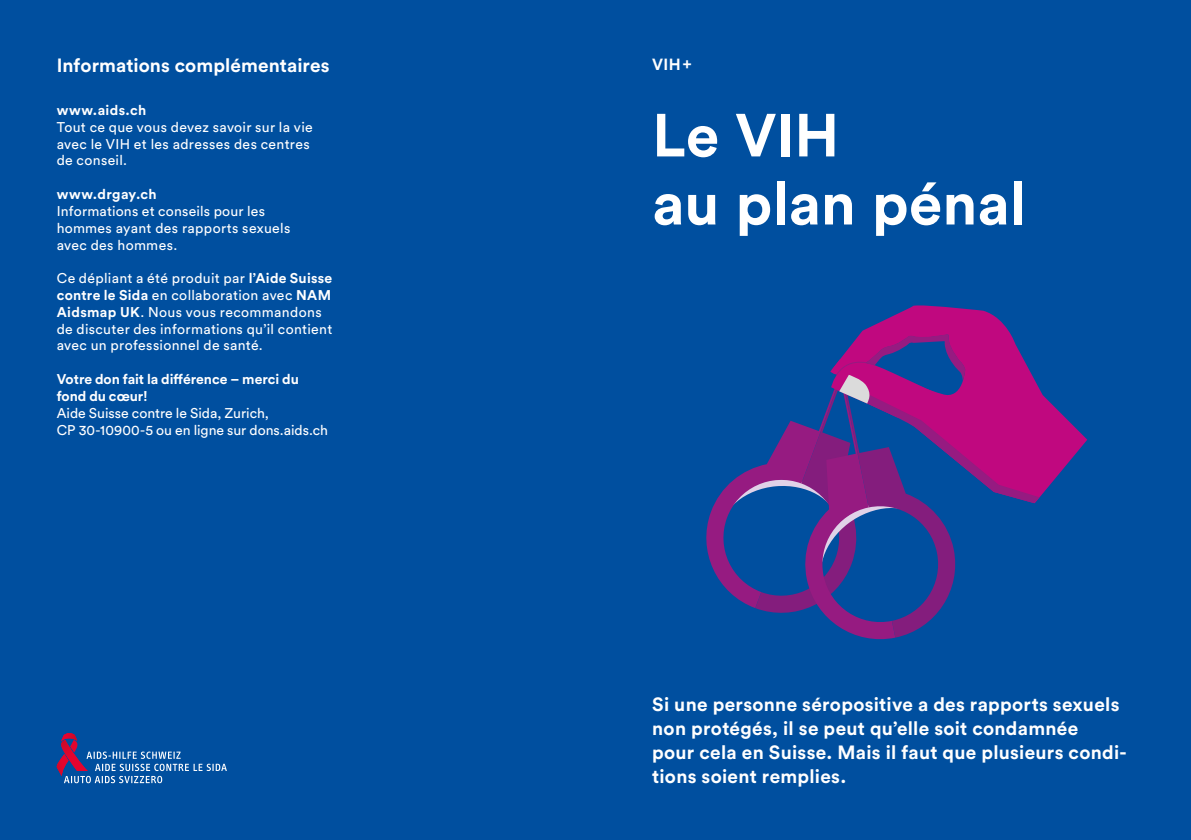
<style>
.page{position:relative;width:1191px;height:840px;background:#fff}
.page>*{position:absolute;margin:0;border:0;box-sizing:border-box;transform-origin:0 0}
.t1{font:700 60px/68px "Circular Std";color:#fff}
.t2{font:700 19px/24px "Circular Std";letter-spacing:.015em;color:#fff}
.t3{font:700 16px "Circular Std";color:#fff}
.t4{font:14px/16.8px "Circular Std";letter-spacing:.025em;color:#fff}
.t5{font:14px/16.8px "Circular Std";color:#fff}
.t6{font:700 14px/16.8px "Circular Std";color:#fff}
.t7{font:700 14px "Circular Std";letter-spacing:.03em;color:#fff}
.t8{font:700 14px "Circular Std";letter-spacing:.025em;color:#fff}
.s1{font-weight:700}
</style>
<div class="page">
<div style="left:0;top:0;width:1191px;height:839px;background:#004f9f"></div>
<svg style="left:57px;top:733px;width:170px;height:49px"></svg>
<svg style="left:861px;top:305px;width:226px;height:193px"></svg>
<svg style="left:706px;top:333px;width:333px;height:307px"></svg>
<h2 class="t2" style="left:57px;top:53px;width:274px">Informations complémentaires</h2>
<p class="t3" style="left:652px;top:54px;width:41px">VIH+</p>
<p class="t8" style="left:57px;top:101px;width:91px">www.aids.ch</p>
<p class="t4" style="left:57px;top:118px;width:257px">Tout ce que vous devez savoir sur la vie avec le VIH et les adresses des centres de conseil.</p>
<p class="t7" style="left:57px;top:185px;width:102px">www.drgay.ch</p>
<p class="t4" style="left:57px;top:202px;width:235px">Informations et conseils pour les hommes ayant des rapports sexuels avec des hommes.</p>
<p class="t4" style="left:57px;top:269px;width:277px">Ce dépliant a été produit par <span class="s1">l’Aide Suisse contre le Sida</span> en collaboration avec <span class="s1">NAM Aidsmap UK</span>. Nous vous recommandons de discuter des informations qu’il contient avec un professionnel de santé.</p>
<p class="t6" style="left:57px;top:370px;width:244px">Votre don fait la différence – merci du fond du cœur!</p>
<p class="t5" style="left:57px;top:404px;width:273px">Aide Suisse contre le Sida, Zurich,<br>CP 30-10900-5 ou en ligne sur dons.aids.ch</p>
<h1 class="t1" style="left:652px;top:100px;width:375px">Le VIH<br>au plan pénal</h1>
<h2 class="t2" style="left:652px;top:691px;width:476px">Si une personne séropositive a des rapports sexuels non protégés, il se peut qu’elle soit condamnée<br>pour cela en Suisse. Mais il faut que plusieurs condi&shy;tions soient remplies.</h2>
</div>
